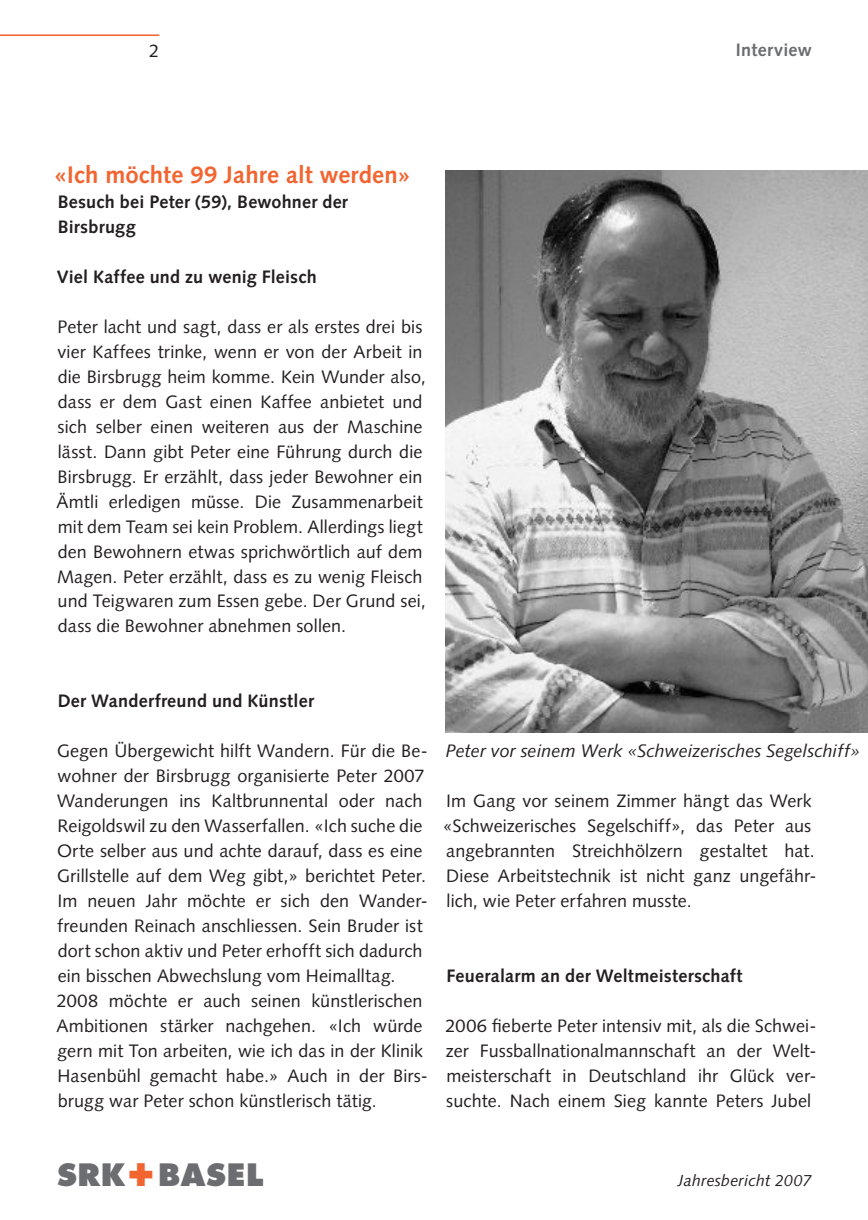
<style>
.page{position:relative;width:868px;height:1220px;background:#fff}
.page>*{position:absolute;margin:0;border:0;box-sizing:border-box;transform-origin:0 0}
.t1{font:800 30px "Futura Std";letter-spacing:.02em;color:#6c6d70}
.t2{font:700 24px "Syntax LT Std";letter-spacing:.005em;color:#f26430}
.t3{font:18px/25px "Syntax LT Std";letter-spacing:.005em;color:#231f20}
.t4{font:700 18px/25px "Syntax LT Std";letter-spacing:.01em;color:#231f20}
.t5{font:italic 18px "Syntax LT Std";color:#231f20}
.t6{font:700 18px "Syntax LT Std";letter-spacing:.015em;color:#6c6d70}
.t7{font:italic 16px "Syntax LT Std";letter-spacing:.01em;color:#231f20}
.s1{font-size:38px;color:#f26430}
</style>
<div class="page">
<hr style="left:0;top:34px;width:159px;height:2px;background:#f26430">
<img style="left:445px;top:170px;width:422px;height:562px">
<p class="t6" style="left:735px;top:40px;width:77px">Interview</p>
<h2 class="t2" style="left:54px;top:161px;width:358px">«Ich möchte 99 Jahre alt werden»</h2>
<p class="t4" style="left:58px;top:190px;width:292px">Besuch bei Peter (59), Bewohner der<br>Birsbrugg</p>
<p class="t4" style="left:57px;top:264px;width:261px">Viel Kaffee und zu wenig Fleisch</p>
<p class="t3" style="left:57px;top:314px;width:371px">Peter lacht und sagt, dass er als erstes drei bis vier Kaffees trinke, wenn er von der Arbeit in die Birsbrugg heim komme. Kein Wunder also, dass er dem Gast einen Kaffee anbietet und sich selber einen weiteren aus der Maschine lässt. Dann gibt Peter eine Führung durch die Birsbrugg. Er erzählt, dass jeder Bewohner ein Ämtli erledigen müsse. Die Zusammenarbeit mit dem Team sei kein Problem. Allerdings liegt den Bewohnern etwas sprichwörtlich auf dem Magen. Peter erzählt, dass es zu wenig Fleisch und Teigwaren zum Essen gebe. Der Grund sei, dass die Bewohner abnehmen sollen.</p>
<p class="t4" style="left:58px;top:688px;width:258px">Der Wanderfreund und Künstler</p>
<p class="t3" style="left:57px;top:738px;width:372px">Gegen Übergewicht hilft Wandern. Für die Be&shy;wohner der Birsbrugg organisierte Peter 2007<br>Wanderungen ins Kaltbrunnental oder nach Reigoldswil zu den Wasserfallen. «Ich suche die Orte selber aus und achte darauf, dass es eine Grillstelle auf dem Weg gibt,» berichtet Peter.<br>Im neuen Jahr möchte er sich den Wander&shy;freunden Reinach anschliessen. Sein Bruder ist dort schon aktiv und Peter erhofft sich dadurch ein bisschen Abwechslung vom Heimalltag.<br>2008 möchte er auch seinen künstlerischen Ambitionen stärker nachgehen. «Ich würde gern mit Ton arbeiten, wie ich das in der Klinik Hasenbühl gemacht habe.» Auch in der Birs&shy;brugg war Peter schon künstlerisch tätig.</p>
<p class="t5" style="left:445px;top:740px;width:416px">Peter vor seinem Werk «Schweizerisches Segelschiff»</p>
<p class="t3" style="left:442px;top:788px;width:375px">Im Gang vor seinem Zimmer hängt das Werk «Schweizerisches Segelschiff», das Peter aus angebrannten Streichhölzern gestaltet hat.<br>Diese Arbeitstechnik ist nicht ganz ungefähr&shy;lich, wie Peter erfahren musste.</p>
<p class="t4" style="left:446px;top:963px;width:297px">Feueralarm an der Weltmeisterschaft</p>
<p class="t3" style="left:445px;top:1012px;width:372px;text-align:justify">2006 fieberte Peter intensiv mit, als die Schwei&shy;zer Fussballnationalmannschaft an der Welt&shy;meisterschaft in Deutschland ihr Glück ver&shy;suchte. Nach einem Sieg kannte Peters Jubel</p>
<h1 class="t1" style="left:57px;top:1155px;width:208px">SRK<span class="s1">+</span>BASEL</h1>
<p class="t7" style="left:677px;top:1170px;width:136px">Jahresbericht 2007</p>
</div>
